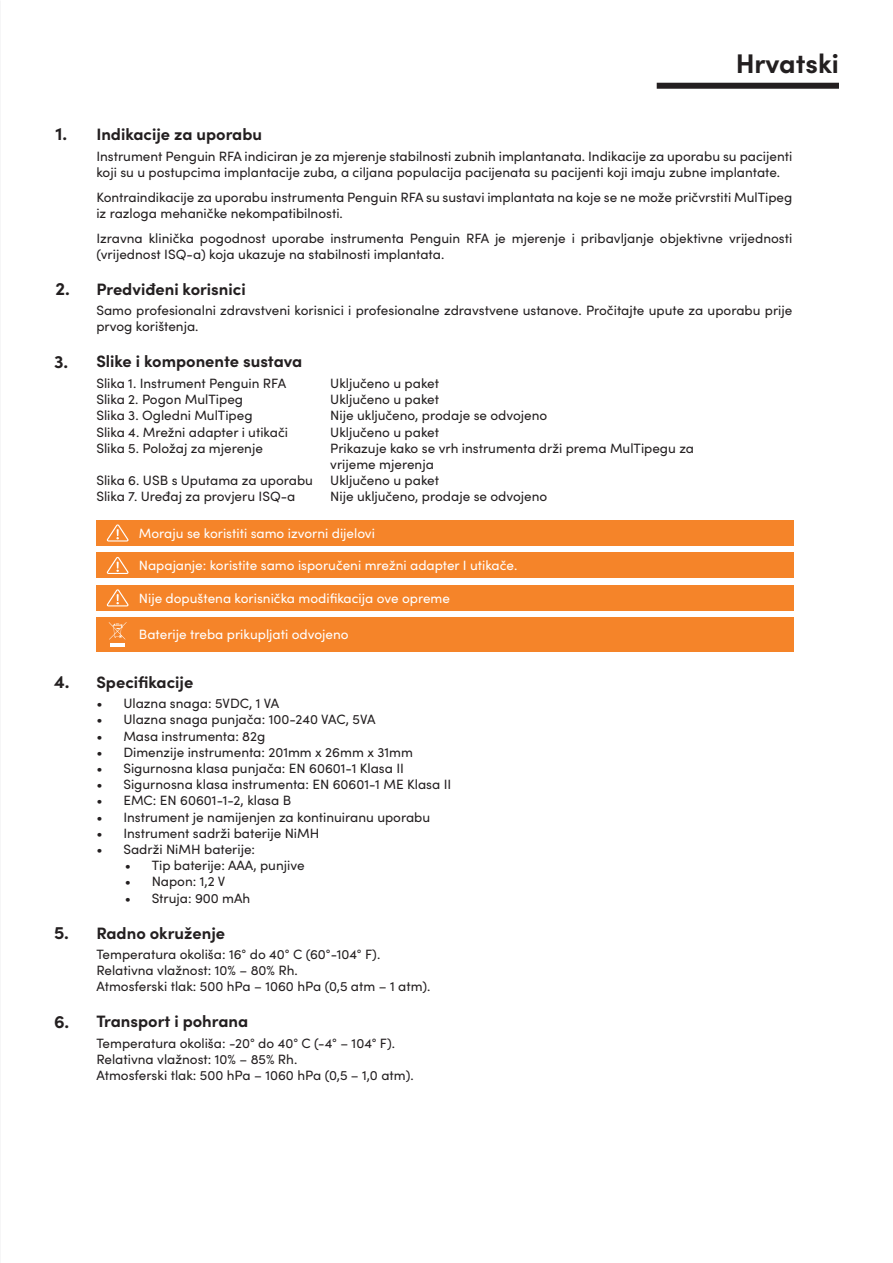
<style>
.page{position:relative;width:893px;height:1263px;background:#fff}
.page>*{position:absolute;margin:0;border:0;box-sizing:border-box;transform-origin:0 0}
.t1{font:700 27px "Sofia Pro";color:#231f20}
.Section_number{font:700 18px "Sofia Pro";color:#231f20}
.Heading_1{font:700 16.5px "Sofia Pro";color:#231f20}
.Body_1{font:13.5px/16.2px "Sofia Pro";color:#231f20}
.Text_boxes{font:13.5px "Sofia Pro";color:#fff}
</style>
<div class="page">
<div style="left:657px;top:83px;width:182px;height:6px;background:#231f20"></div>
<div style="left:96px;top:520px;width:698px;height:26px;background:#f58429"></div>
<svg style="left:107px;top:524px;width:22px;height:17px"></svg>
<div style="left:96px;top:553px;width:698px;height:25px;background:#f58429"></div>
<svg style="left:107px;top:557px;width:22px;height:17px"></svg>
<div style="left:96px;top:585px;width:698px;height:26px;background:#f58429"></div>
<svg style="left:107px;top:589px;width:22px;height:17px"></svg>
<div style="left:96px;top:618px;width:698px;height:34px;background:#f58429"></div>
<svg style="left:109px;top:622px;width:17px;height:18px"></svg>
<hr style="left:110px;top:643px;width:15px;height:4px;background:#fff">
<p class="Section_number" style="left:55px;top:120px;width:13px">1.</p>
<p class="Section_number" style="left:55px;top:275px;width:16px">2.</p>
<p class="Section_number" style="left:54px;top:348px;width:16px">3.</p>
<p class="Section_number" style="left:54px;top:668px;width:17px">4.</p>
<p class="Section_number" style="left:54px;top:919px;width:17px">5.</p>
<p class="Section_number" style="left:54px;top:1007px;width:17px">6.</p>
<p class="t1" style="left:736px;top:43px;width:105px">Hrvatski</p>
<p class="Heading_1" style="left:96px;top:122px;width:167px">Indikacije za uporabu</p>
<p class="Body_1" style="left:96px;top:147px;width:697px">Instrument Penguin RFA indiciran je za mjerenje stabilnosti zubnih implantanata. Indikacije za uporabu su pacijenti koji su u postupcima implantacije zuba, a ciljana populacija pacijenata su pacijenti koji imaju zubne implantate.</p>
<p class="Body_1" style="left:96px;top:188px;width:697px">Kontraindikacije za uporabu instrumenta Penguin RFA su sustavi implantata na koje se ne može pričvrstiti MulTipeg iz razloga mehaničke nekompatibilnosti.</p>
<p class="Body_1" style="left:96px;top:229px;width:697px">Izravna klinička pogodnost uporabe instrumenta Penguin RFA je mjerenje i pribavljanje objektivne vrijednosti (vrijednost ISQ-a) koja ukazuje na stabilnosti implantata.</p>
<p class="Heading_1" style="left:96px;top:276px;width:151px">Predviđeni korisnici</p>
<p class="Body_1" style="left:96px;top:302px;width:697px">Samo profesionalni zdravstveni korisnici i profesionalne zdravstvene ustanove. Pročitajte upute za uporabu prije prvog korištenja.</p>
<p class="Heading_1" style="left:96px;top:349px;width:207px">Slike i komponente sustava</p>
<p class="Body_1" style="left:96px;top:374px;width:191px">Slika 1. Instrument Penguin RFA</p>
<p class="Body_1" style="left:330px;top:374px;width:110px">Uključeno u paket</p>
<p class="Body_1" style="left:96px;top:391px;width:148px">Slika 2. Pogon MulTipeg</p>
<p class="Body_1" style="left:330px;top:391px;width:110px">Uključeno u paket</p>
<p class="Body_1" style="left:96px;top:407px;width:158px">Slika 3. Ogledni MulTipeg</p>
<p class="Body_1" style="left:330px;top:407px;width:219px">Nije uključeno, prodaje se odvojeno</p>
<p class="Body_1" style="left:96px;top:423px;width:193px">Slika 4. Mrežni adapter i utikači</p>
<p class="Body_1" style="left:330px;top:423px;width:110px">Uključeno u paket</p>
<p class="Body_1" style="left:96px;top:439px;width:168px">Slika 5. Položaj za mjerenje</p>
<p class="Body_1" style="left:330px;top:439px;width:365px">Prikazuje kako se vrh instrumenta drži prema MulTipegu za vrijeme mjerenja</p>
<p class="Body_1" style="left:96px;top:472px;width:218px">Slika 6. USB s Uputama za uporabu</p>
<p class="Body_1" style="left:330px;top:472px;width:110px">Uključeno u paket</p>
<p class="Body_1" style="left:96px;top:488px;width:201px">Slika 7. Uređaj za provjeru ISQ-a</p>
<p class="Body_1" style="left:330px;top:488px;width:219px">Nije uključeno, prodaje se odvojeno</p>
<p class="Text_boxes" style="left:139px;top:523px;width:238px">Moraju se koristiti samo izvorni dijelovi</p>
<p class="Text_boxes" style="left:139px;top:556px;width:380px">Napajanje: koristite samo isporučeni mrežni adapter I utikače.</p>
<p class="Text_boxes" style="left:139px;top:588px;width:313px">Nije dopuštena korisnička modifikacija ove opreme</p>
<p class="Text_boxes" style="left:139px;top:624px;width:211px">Baterije treba prikupljati odvojeno</p>
<p class="Heading_1" style="left:96px;top:669px;width:99px">Specifikacije</p>
<p class="Body_1" style="left:96px;top:694px;width:184px">• Ulazna snaga: 5VDC, 1 VA</p>
<p class="Body_1" style="left:96px;top:711px;width:281px">• Ulazna snaga punjača: 100-240 VAC, 5VA</p>
<p class="Body_1" style="left:96px;top:727px;width:170px">• Masa instrumenta: 82g</p>
<p class="Body_1" style="left:96px;top:743px;width:318px">• Dimenzije instrumenta: 201mm x 26mm x 31mm</p>
<p class="Body_1" style="left:96px;top:759px;width:309px">• Sigurnosna klasa punjača: EN 60601-1 Klasa II</p>
<p class="Body_1" style="left:96px;top:775px;width:356px">• Sigurnosna klasa instrumenta: EN 60601-1 ME Klasa II</p>
<p class="Body_1" style="left:96px;top:792px;width:196px">• EMC: EN 60601-1-2, klasa B</p>
<p class="Body_1" style="left:96px;top:808px;width:335px">• Instrument je namijenjen za kontinuiranu uporabu</p>
<p class="Body_1" style="left:96px;top:824px;width:224px">• Instrument sadrži baterije NiMH</p>
<p class="Body_1" style="left:96px;top:840px;width:160px">• Sadrži NiMH baterije:</p>
<p class="Body_1" style="left:125px;top:856px;width:181px">• Tip baterije: AAA, punjive</p>
<p class="Body_1" style="left:125px;top:873px;width:102px">• Napon: 1,2 V</p>
<p class="Body_1" style="left:125px;top:889px;width:127px">• Struja: 900 mAh</p>
<p class="Heading_1" style="left:96px;top:920px;width:130px">Radno okruženje</p>
<p class="Body_1" style="left:96px;top:945px;width:285px">Temperatura okoliša: 16° do 40° C (60°-104° F).</p>
<p class="Body_1" style="left:96px;top:962px;width:336px">Relativna vlažnost: 10% – 80% Rh.<br>Atmosferski tlak: 500 hPa – 1060 hPa (0,5 atm – 1 atm).</p>
<p class="Heading_1" style="left:96px;top:1009px;width:153px">Transport i pohrana</p>
<p class="Body_1" style="left:96px;top:1034px;width:319px">Temperatura okoliša: -20° do 40° C (-4° – 104° F).<br>Relativna vlažnost: 10% – 85% Rh.<br>Atmosferski tlak: 500 hPa – 1060 hPa (0,5 – 1,0 atm).</p>
</div>
